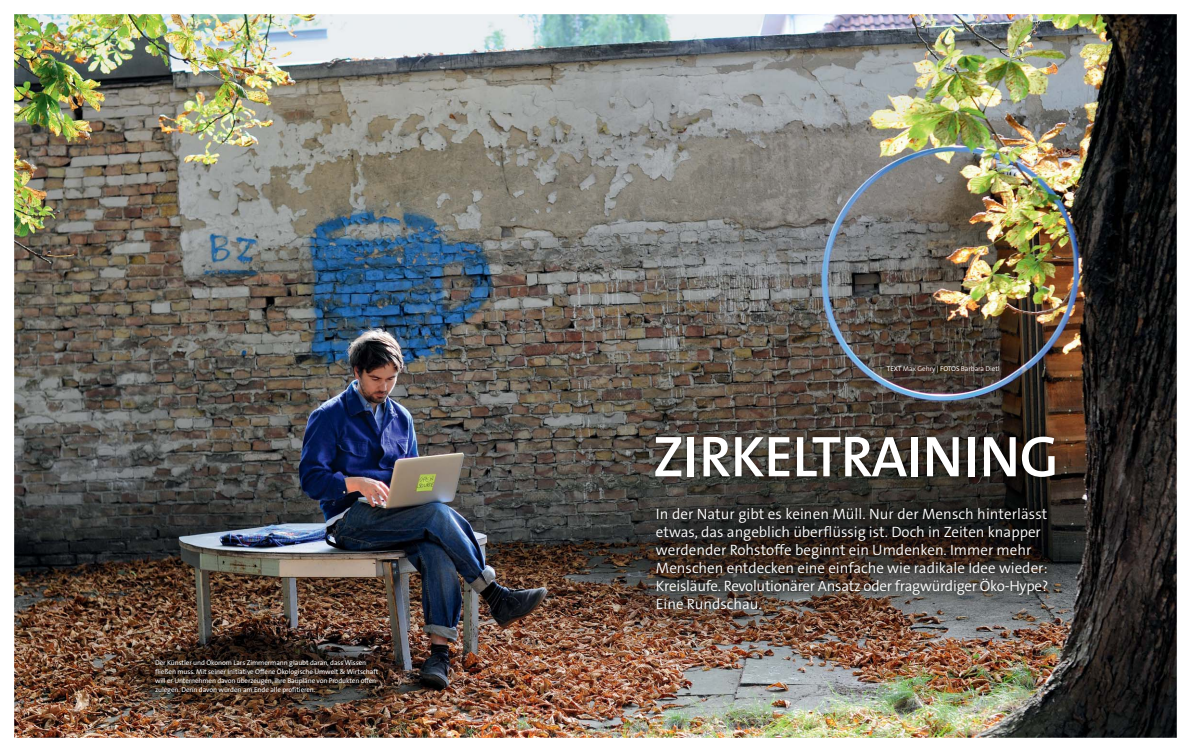
<style>
.page{position:relative;width:1191px;height:752px;background:#fff}
.page>*{position:absolute;margin:0;border:0;box-sizing:border-box;transform-origin:0 0}
.t1{font:600 57.9px "The Mix Os F";letter-spacing:-.01em;color:#fff}
.t2{font:300 15px/18px "The Sans Os F";color:#fff}
.t3{font:7px/9px "The Sans Os F";letter-spacing:-.01em;color:#fff}
.t4{font:300 7px "The Sans Os F";letter-spacing:-.01em;color:#fff}
.s1{font-weight:400}
</style>
<div class="page">
<img style="left:14px;top:14px;width:1162px;height:723px">
<img style="left:650px;top:502px;width:403px;height:113px">
<img style="left:649px;top:430px;width:412px;height:52px">
<img style="left:149px;top:653px;width:234px;height:46px">
<p class="t3" style="left:155px;top:658px;width:225px">Der Künstler und Ökonom Lars Zimmermann glaubt daran, dass Wissen fließen muss. Mit seiner Initiative Offene Ökologische Umwelt &amp; Wirtschaft will er Unternehmen davon überzeugen, ihre Baupläne von Produkten offen&shy;zulegen. Denn davon würden am Ende alle profitieren.</p>
<p class="t4" style="left:887px;top:365px;width:114px"><span class="s1">TEXT</span> Max Gehry | <span class="s1">FOTOS</span> Barbara Dietl</p>
<h1 class="t1" style="left:652px;top:434px;width:408px">ZIRKELTRAINING</h1>
<p class="t2" style="left:656px;top:505px;width:394px">In der Natur gibt es keinen Müll. Nur der Mensch hinterlässt etwas, das angeblich überflüssig ist. Doch in Zeiten knapper werdender Rohstoffe beginnt ein Umdenken. Immer mehr Menschen entdecken eine ein fache wie radikale Idee wieder:<br>Kreisläufe. Revolutionärer Ansatz oder fragwürdiger Öko-Hype?<br>Eine Rundschau.</p>
</div>
